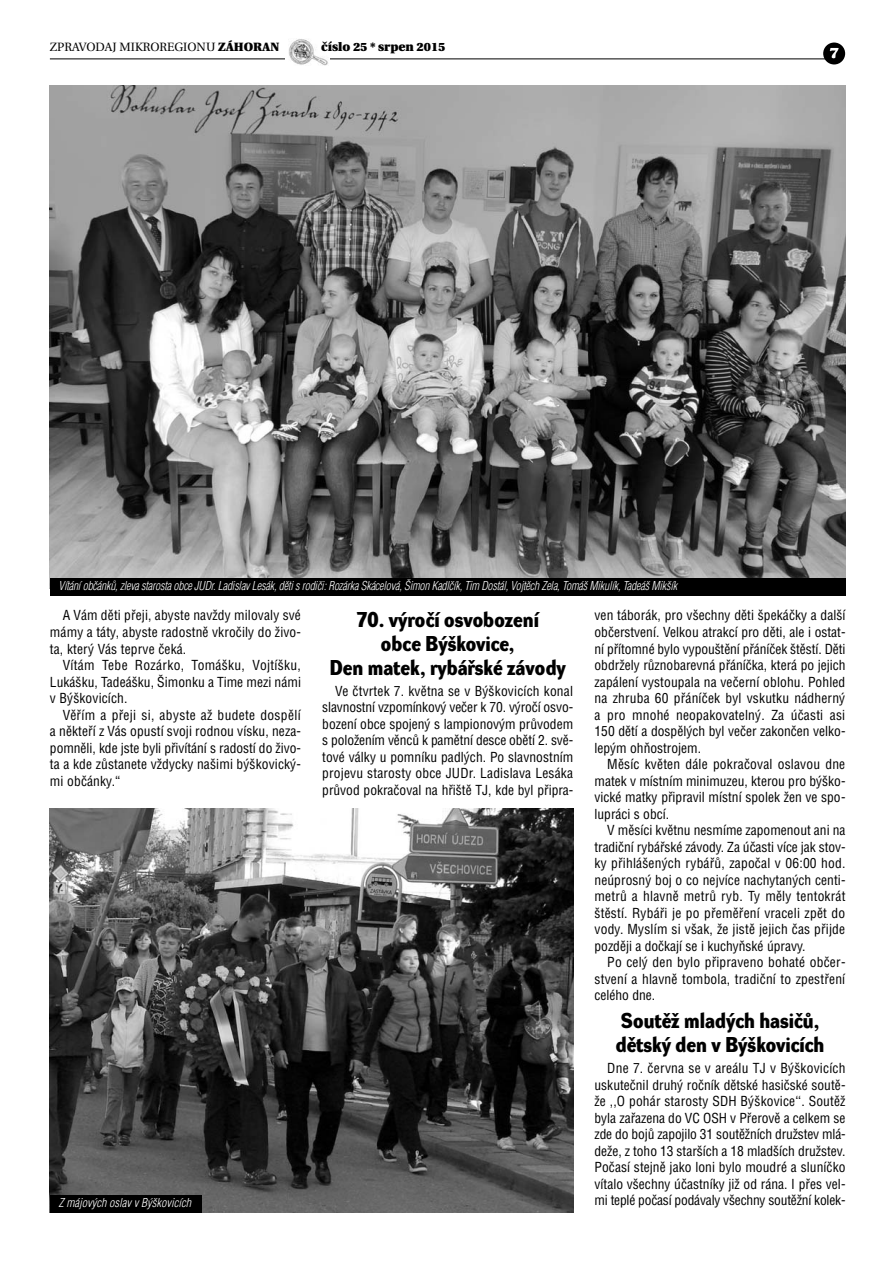
<style>
.page{position:relative;width:893px;height:1262px;background:#fff}
.page>*{position:absolute;margin:0;border:0;box-sizing:border-box;transform-origin:0 0}
.t1{font:900 21px/24px "Dynamo D Cs";color:#000;text-align:center}
.t2{font:900 15px "Utopia CE";color:#fff}
.t3{font:13.5px/16.5px "Helvetica Condensed CE";color:#000;text-align:justify}
.t4{font:italic 300 12px "Helvetica Condensed CE";letter-spacing:-.015em;color:#fff;scale:.95 1}
.t5{font:12px "Utopia CE";color:#000}
.t6{font:italic 300 12px "Helvetica Condensed CE";letter-spacing:-.015em;color:#fff}
.t7{font:900 12px "Utopia CE";color:#000}
.s1{font-weight:900}
</style>
<div class="page">
<hr style="left:50px;top:59px;width:776px;height:1px;background:#000">
<div style="left:286px;top:38px;width:44px;height:27px;background:#fff"></div>
<img style="left:289px;top:39px;width:39px;height:26px">
<div style="left:823px;top:43px;width:22px;height:21px;background:#000;border-radius:50%"></div>
<img style="left:50px;top:85px;width:795px;height:493px">
<img style="left:50px;top:808px;width:523px;height:404px">
<div style="left:50px;top:1195px;width:152px;height:17px;background:#000"></div>
<div style="left:50px;top:578px;width:795px;height:17px;background:#000"></div>
<p class="t5" style="left:50px;top:42px;width:231px">ZPRAVODAJ MIKROREGIONU <span class="s1">ZÁHORAN</span></p>
<p class="t7" style="left:321px;top:42px;width:126px">číslo 25 * srpen 2015</p>
<p class="t2" style="left:829px;top:47px;width:10px">7</p>
<p class="t4" style="left:58px;top:581px;width:652px">Vítání obãánkÛ, zleva starosta obce JUDr. Ladislav Lesák, dûti s rodiãi: Rozárka Skácelová, ·imon Kadlãík, Tim Dostál, Vojtûch Zela, Tomá‰ Mikulík, Tadeá‰ Mik‰ík</p>
<p class="t3" style="left:50px;top:608px;width:252px;text-indent:13px">A Vám dûti pfieji, abyste navÏdy milovaly své mámy a táty, abyste radostnû vkroãily do Ïivo&shy;ta, kter˘ Vás teprve ãeká.</p>
<p class="t3" style="left:50px;top:657px;width:252px;text-indent:13px">Vítám Tebe Rozárko, Tomá‰ku, Vojtí‰ku, Luká‰ku, Tadeá‰ku, ·imonku a Time mezi námi v B˘‰kovicích.</p>
<p class="t3" style="left:50px;top:707px;width:252px;text-indent:13px">Vûfiím a pfieji si, abyste aÏ budete dospûlí a nûktefií z Vás opustí svoji rodnou vísku, neza&shy;pomnûli, kde jste byli pfiivítání s radostí do Ïivo&shy;ta a kde zÛstanete vÏdycky na‰imi b˘‰kovick˘- mi obãánky.“</p>
<h1 class="t1" style="left:330px;top:609px;width:237px">70. v˘roãí osvobození<br>obce B˘‰kovice,<br>Den matek, rybáfiské závody</h1>
<p class="t3" style="left:322px;top:683px;width:253px;text-indent:13px">Ve ãtvrtek 7. kvûtna se v B˘‰kovicích konal slavnostní vzpomínkov˘ veãer k 70. v˘roãí osvo&shy;bození obce spojen˘ s lampionov˘m prÛvodem s poloÏením vûncÛ k pamûtní desce obûtí 2. svû&shy;tové války u pomníku padl˘ch. Po slavnostním projevu starosty obce JUDr. Ladislava Lesáka prÛvod pokraãoval na hfii‰tû TJ, kde byl pfiipra-</p>
<p class="t3" style="left:594px;top:608px;width:252px">ven táborák, pro v‰echny dûti ‰pekáãky a dal‰í obãerstvení. Velkou atrakcí pro dûti, ale i ostat&shy;ní pfiítomné bylo vypou‰tûní pfiáníãek ‰tûstí. Dûti obdrÏely rÛznobarevná pfiáníãka, která po jejich zapálení vystoupala na veãerní oblohu. Pohled na zhruba 60 pfiáníãek byl vskutku nádhern˘ a pro mnohé neopakovateln˘. Za úãasti asi 150 dûtí a dospûl˘ch byl veãer zakonãen velko&shy;lep˘m ohÀostrojem.</p>
<p class="t3" style="left:594px;top:756px;width:252px;text-indent:13px">Mûsíc kvûten dále pokraãoval oslavou dne matek v místním minimuzeu, kterou pro b˘‰ko&shy;vické matky pfiipravil místní spolek Ïen ve spo&shy;lupráci s obcí.</p>
<p class="t3" style="left:594px;top:822px;width:252px;text-indent:13px">V mûsíci kvûtnu nesmíme zapomenout ani na tradiãní rybáfiské závody. Za úãasti více jak stov&shy;ky pfiihlá‰en˘ch rybáfiÛ, zapoãal v 06:00 hod. neúprosn˘ boj o co nejvíce nachytan˘ch centi&shy;metrÛ a hlavnû metrÛ ryb. Ty mûly tentokrát ‰tûstí. Rybáfii je po pfiemûfiení vraceli zpût do vody. Myslím si v‰ak, Ïe jistû jejich ãas pfiijde pozdûji a doãkají se i kuchyÀské úpravy.</p>
<p class="t3" style="left:594px;top:954px;width:252px;text-indent:13px">Po cel˘ den bylo pfiipraveno bohaté obãer&shy;stvení a hlavnû tombola, tradiãní to zpestfiení celého dne.</p>
<h1 class="t1" style="left:615px;top:1011px;width:210px;text-align:left">SoutûÏ mlad˘ch hasiãÛ, dûtsk˘ den v B˘‰kovicích</h1>
<p class="t3" style="left:594px;top:1060px;width:252px;text-indent:13px">Dne 7. ãervna se v areálu TJ v B˘‰kovicích uskuteãnil druh˘ roãník dûtské hasiãské soutû-Ïe ,,O pohár starosty SDH B˘‰kovice‘‘. SoutûÏ byla zafiazena do VC OSH v Pfierovû a celkem se zde do bojÛ zapojilo 31 soutûÏních druÏstev mlá&shy;deÏe, z toho 13 star‰ích a 18 mlad‰ích druÏstev.<br>Poãasí stejnû jako loni bylo moudré a sluníãko vítalo v‰echny úãastníky jiÏ od rána. I pfies vel-</p>
<p class="t6" style="left:58px;top:1197px;width:134px">Z májov˘ch oslav v B˘‰kovicích</p>
<p class="t3" style="left:594px;top:1192px;width:252px">mi teplé poãasí podávaly v‰echny soutûÏní kolek-</p>
</div>
